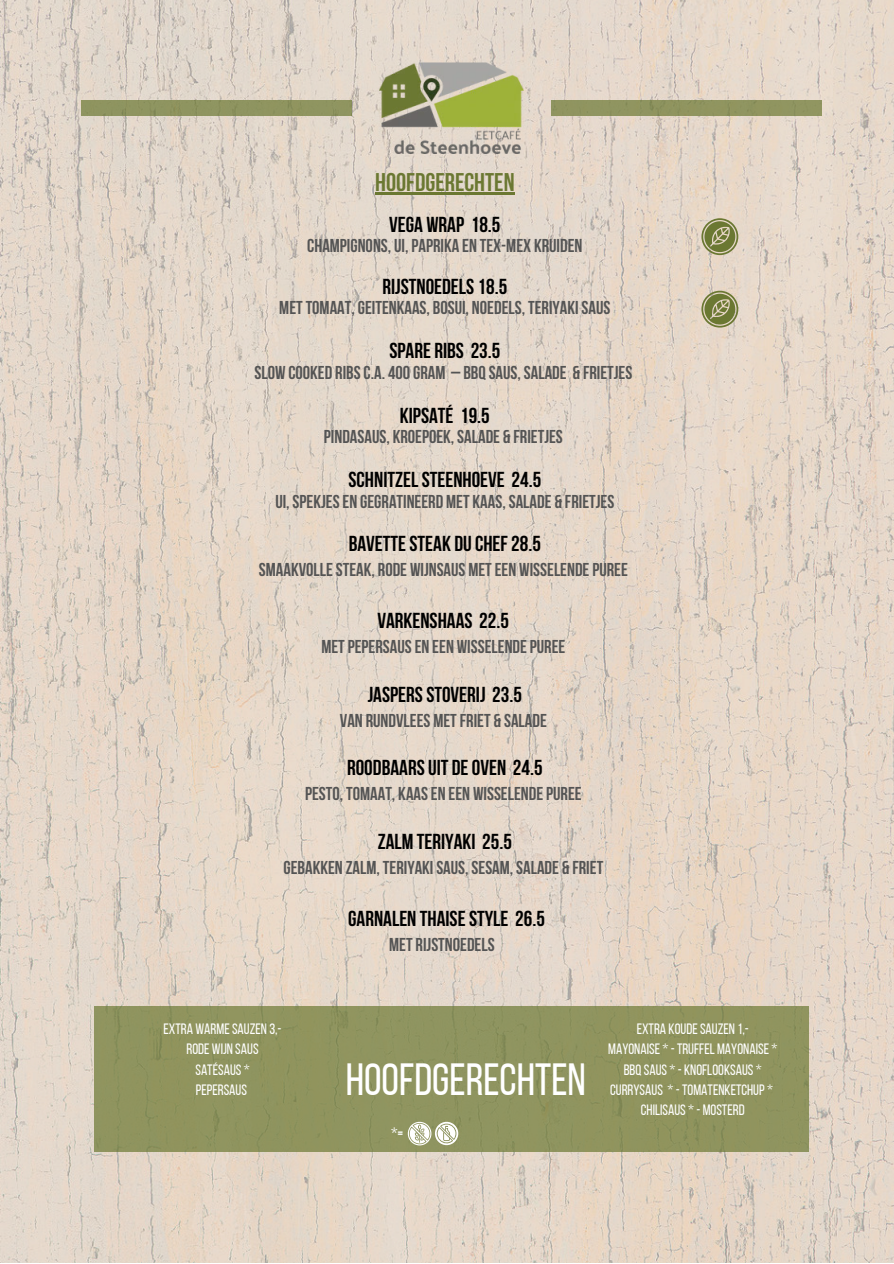
<style>
.page{position:relative;width:894px;height:1264px;background:#fff}
.page>*{position:absolute;margin:0;border:0;box-sizing:border-box;transform-origin:0 0}
.t1{font:45px "Bebas Neue";color:#fff}
.t2{font:700 25.5px "Bebas Neue";color:#6b7832}
.t3{font:700 21.6px "Bebas Neue";color:#000}
.t4{font:700 18.6px "Bebas Neue";color:#545454}
.t5{font:16.5px "Bebas Neue";color:#fff}
.t6{font:15px/20.2px "Bebas Neue";color:#fff;text-align:center}
</style>
<div class="page">
<img style="left:0;top:0;width:893px;height:1262px">
<div style="left:81px;top:100px;width:270px;height:16px;background:#8f9460"></div>
<img style="left:379px;top:62px;width:144px;height:91px">
<div style="left:551px;top:100px;width:270px;height:16px;background:#909560"></div>
<div style="left:94px;top:1005px;width:715px;height:146px;background:#8f945e"></div>
<hr style="left:375px;top:192px;width:139px;height:3px;background:#6b7832">
<svg style="left:407px;top:1121px;width:51px;height:25px"></svg>
<svg style="left:701px;top:218px;width:37px;height:37px"></svg>
<svg style="left:701px;top:291px;width:37px;height:36px"></svg>
<h2 class="t2" style="left:375px;top:168px;width:141px">HOOFDGERECHTEN</h2>
<p class="t3" style="left:389px;top:213px;width:113px">VEGA WRAP 18.5</p>
<p class="t4" style="left:307px;top:236px;width:277px">CHAMPIGNONS, UI, PAPRIKA EN TEX-MEX KRUIDEN</p>
<p class="t3" style="left:382px;top:274px;width:126px">RIJSTNOEDELS 18.5</p>
<p class="t4" style="left:279px;top:297px;width:332px">MET TOMAAT, GEITENKAAS, BOSUI, NOEDELS, TERIYAKI SAUS</p>
<p class="t3" style="left:389px;top:339px;width:112px">SPARE RIBS 23.5</p>
<p class="t4" style="left:254px;top:362px;width:379px">SLOW COOKED RIBS C.A. 400 GRAM – BBQ SAUS, SALADE &amp; FRIETJES</p>
<p class="t3" style="left:400px;top:403px;width:91px">KIPSATÉ 19.5</p>
<p class="t4" style="left:324px;top:426px;width:240px">PINDASAUS, KROEPOEK, SALADE &amp; FRIETJES</p>
<p class="t3" style="left:348px;top:468px;width:194px">SCHNITZEL STEENHOEVE 24.5</p>
<p class="t4" style="left:275px;top:491px;width:340px">UI, SPEKJES EN GEGRATINEERD MET KAAS, SALADE &amp; FRIETJES</p>
<p class="t3" style="left:348px;top:532px;width:194px">BAVETTE STEAK DU CHEF 28.5</p>
<p class="t4" style="left:259px;top:559px;width:370px">SMAAKVOLLE STEAK, RODE WIJNSAUS MET EEN WISSELENDE PUREE</p>
<p class="t3" style="left:377px;top:609px;width:133px">VARKENSHAAS 22.5</p>
<p class="t4" style="left:321px;top:636px;width:245px">MET PEPERSAUS EN EEN WISSELENDE PUREE</p>
<p class="t3" style="left:367px;top:682px;width:156px">JASPERS STOVERIJ 23.5</p>
<p class="t4" style="left:340px;top:710px;width:208px">VAN RUNDVLEES MET FRIET &amp; SALADE</p>
<p class="t3" style="left:347px;top:756px;width:197px">ROODBAARS UIT DE OVEN 24.5</p>
<p class="t4" style="left:305px;top:783px;width:278px">PESTO, TOMAAT, KAAS EN EEN WISSELENDE PUREE</p>
<p class="t3" style="left:377px;top:829px;width:136px">ZALM TERIYAKI 25.5</p>
<p class="t4" style="left:283px;top:857px;width:321px">GEBAKKEN ZALM, TERIYAKI SAUS, SESAM, SALADE &amp; FRIET</p>
<p class="t3" style="left:348px;top:907px;width:198px">GARNALEN THAISE STYLE 26.5</p>
<p class="t4" style="left:389px;top:934px;width:107px">MET RIJSTNOEDELS</p>
<p class="t6" style="left:163px;top:1018px;width:119px">EXTRA WARME SAUZEN 3,-<br>RODE WIJN SAUS<br>SATÉSAUS *<br>PEPERSAUS</p>
<p class="t6" style="left:608px;top:1018px;width:170px">EXTRA KOUDE SAUZEN 1,-<br>MAYONAISE * - TRUFFEL MAYONAISE *<br>BBQ SAUS * - KNOFLOOKSAUS *<br>CURRYSAUS * - TOMATENKETCHUP *<br>CHILISAUS * - MOSTERD</p>
<p class="t5" style="left:391px;top:1124px;width:14px">*=</p>
<h1 class="t1" style="left:345px;top:1055px;width:242px">HOOFDGERECHTEN</h1>
</div>
